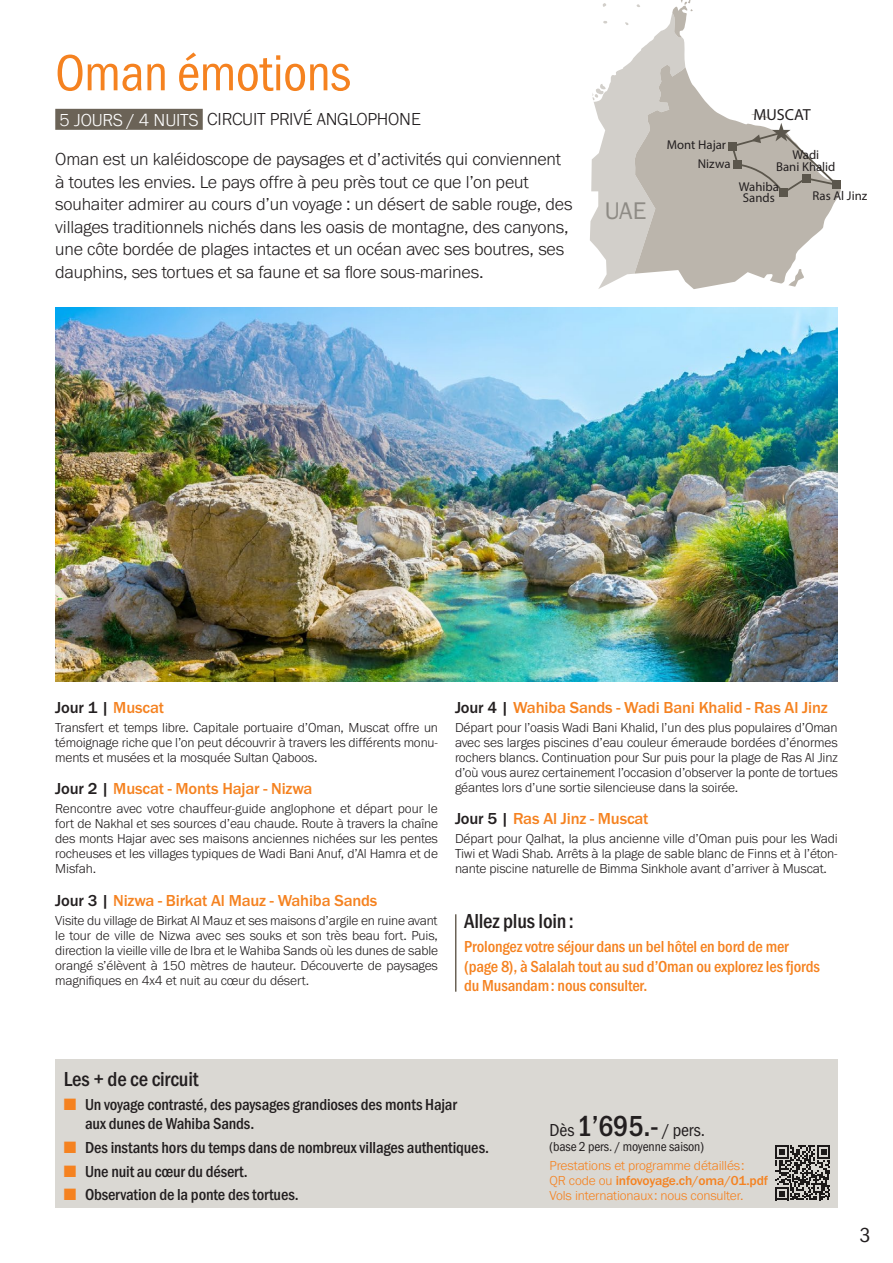
<style>
.page{position:relative;width:893px;height:1263px;background:#fff}
.page>*{position:absolute;margin:0;border:0;box-sizing:border-box;transform-origin:0 0}
.Titre_circuit{font:52.5px "Franklin Gothic URW Con Boo";letter-spacing:-.01em;color:#f58220}
.t1{font:24.9px "Franklin Gothic URW Boo";color:#8e8b85}
.Texte_Généraliste{font:500 21px "Franklin Gothic URW Cond";letter-spacing:-.01em;color:#231f20}
.t2{font:21px "Franklin Gothic URW Con Boo";color:#231f20}
.Chapo_2{font:300 18px/22.5px "Franklin Gothic URW";letter-spacing:-.01em;color:#231f20}
.Duree_circuit{font:300 18px "Franklin Gothic URW";letter-spacing:-.01em;color:#231f20}
.Texte_Généraliste-2{font:18px "Franklin Gothic URW Con Boo";letter-spacing:-.01em;color:#231f20}
.Duree_circuit-2{font:300 18px "Franklin Gothic URW";letter-spacing:-.01em;color:#fff}
.t3{font:500 16.5px/19.5px "Franklin Gothic URW Cond";letter-spacing:-.01em;color:#231f20}
.Titre_de_jours{font:500 16.5px "Franklin Gothic URW";letter-spacing:-.01em;color:#f58220}
.Texte_Généraliste-3{font:500 16.5px/19.5px "Franklin Gothic URW Cond";letter-spacing:-.01em;color:#f58220}
.Titre_de_jours-2{font:500 16.5px "Franklin Gothic URW";letter-spacing:-.01em;color:#231f20}
.t4{font:16.05px "Franklin Gothic URW Cond";color:#231f20}
.Texte_Généraliste-4{font:300 13.5px/15px "Franklin Gothic URW";letter-spacing:-.01em;color:#231f20;text-align:justify}
.Texte_Généraliste-5{font:300 13.5px/15px "Franklin Gothic URW";letter-spacing:-.01em;color:#f58220}
.Texte_Généraliste-6{font:13.5px "Franklin Gothic URW Con Boo";letter-spacing:-.01em;color:#231f20}
.t5{font:12.75px/11.7px "Franklin Gothic URW Cond";color:#231f20;text-align:center}
.s1{color:#f58220}
.s2{color:#231f20}
.s3{font-family:"Franklin Gothic URW Cond";font-weight:500;font-size:30px}
.s4{font-weight:500}
</style>
<div class="page">
<hr style="left:455px;top:914px;width:1px;height:78px;background:#6b6357">
<div style="left:55px;top:1059px;width:783px;height:149px;background:#dad8d3"></div>
<img style="left:55px;top:307px;width:783px;height:374px">
<div style="left:55px;top:109px;width:148px;height:21px;background:#6b6357"></div>
<div style="left:832px;top:181px;width:9px;height:8px;background:#5b564c"></div>
<svg style="left:590px;top:0;width:250px;height:289px"></svg>
<svg style="left:775px;top:1145px;width:55px;height:55px"></svg>
<p class="Titre_circuit" style="left:55px;top:41px;width:297px">Oman émotions</p>
<p class="Duree_circuit-2" style="left:60px;top:108px;width:140px">5 JOURS / 4 NUITS</p>
<p class="Duree_circuit" style="left:207px;top:108px;width:215px">CIRCUIT PRIVÉ ANGLOPHONE</p>
<p class="Chapo_2" style="left:55px;top:147px;width:519px">Oman est un kaléidoscope de paysages et d’activités qui conviennent à toutes les envies. Le pays offre à peu près tout ce que l’on peut souhaiter admirer au cours d’un voyage : un désert de sable rouge, des villages traditionnels nichés dans les oasis de montagne, des canyons, une côte bordée de plages intactes et un océan avec ses boutres, ses dauphins, ses tortues et sa faune et sa flore sous-marines.</p>
<p class="t1" style="left:605px;top:196px;width:43px">UAE</p>
<p class="t5" style="left:667px;top:139px;width:61px">Mont Hajar</p>
<p class="t5" style="left:698px;top:157px;width:34px">Nizwa</p>
<p class="t4" style="left:754px;top:104px;width:59px">MUSCAT</p>
<p class="t5" style="left:776px;top:149px;width:61px">Wadi<br>Bani Khalid</p>
<p class="t5" style="left:812px;top:190px;width:56px">Ras Al Jinz</p>
<p class="t5" style="left:739px;top:180px;width:42px">Wahiba<br>Sands</p>
<p class="Titre_de_jours-2" style="left:55px;top:697px;width:110px">Jour 1 | <span class="s1">Muscat</span></p>
<p class="Texte_Généraliste-4" style="left:55px;top:720px;width:384px">Transfert et temps libre. Capitale portuaire d’Oman, Muscat offre un témoignage riche que l’on peut découvrir à travers les différents monu&shy;ments et musées et la mosquée Sultan Qaboos.</p>
<p class="Titre_de_jours" style="left:55px;top:778px;width:259px"><span class="s2">Jour 2 |</span> Muscat - Monts Hajar - Nizwa</p>
<p class="Texte_Généraliste-4" style="left:55px;top:801px;width:384px">Rencontre avec votre chauffeur-guide anglophone et départ pour le fort de Nakhal et ses sources d’eau chaude. Route à travers la chaîne des monts Hajar avec ses maisons anciennes nichées sur les pentes rocheuses et les villages typiques de Wadi Bani Anuf, d’Al Hamra et de Misfah.</p>
<p class="Titre_de_jours" style="left:55px;top:890px;width:324px"><span class="s2">Jour 3 |</span> Nizwa - Birkat Al Mauz - Wahiba Sands</p>
<p class="Texte_Généraliste-4" style="left:55px;top:913px;width:384px">Visite du village de Birkat Al Mauz et ses maisons d’argile en ruine avant le tour de ville de Nizwa avec ses souks et son très beau fort. Puis, direction la vieille ville de Ibra et le Wahiba Sands où les dunes de sable orangé s’élèvent à 150 mètres de hauteur. Découverte de paysages magnifiques en 4x4 et nuit au cœur du désert.</p>
<p class="Titre_de_jours" style="left:455px;top:697px;width:374px"><span class="s2">Jour 4 |</span> Wahiba Sands - Wadi Bani Khalid - Ras Al Jinz</p>
<p class="Texte_Généraliste-4" style="left:455px;top:720px;width:384px">Départ pour l’oasis Wadi Bani Khalid, l’un des plus populaires d’Oman avec ses larges piscines d’eau couleur émeraude bordées d’énormes rochers blancs. Continuation pour Sur puis pour la plage de Ras Al Jinz d’où vous aurez certainement l’occasion d’observer la ponte de tortues géantes lors d’une sortie silencieuse dans la soirée.</p>
<p class="Titre_de_jours" style="left:455px;top:808px;width:195px"><span class="s2">Jour 5 |</span> Ras Al Jinz - Muscat</p>
<p class="Texte_Généraliste-4" style="left:455px;top:831px;width:384px">Départ pour Qalhat, la plus ancienne ville d’Oman puis pour les Wadi Tiwi et Wadi Shab. Arrêts à la plage de sable blanc de Finns et à l’éton&shy;nante piscine naturelle de Bimma Sinkhole avant d’arriver à Muscat.</p>
<p class="Texte_Généraliste" style="left:464px;top:906px;width:111px">Allez plus loin:</p>
<p class="Texte_Généraliste-3" style="left:464px;top:936px;width:357px">Prolongez votre séjour dans un bel hôtel en bord de mer (page 8), à Salalah tout au sud d’Oman ou explorez les fjords du Musandam: nous consulter.</p>
<p class="Texte_Généraliste" style="left:64px;top:1064px;width:136px">Les + de ce circuit</p>
<p class="t3" style="left:85px;top:1093px;width:373px;text-indent:-21px"><span class="s1">■</span> Un voyage contrasté, des paysages grandioses des monts Hajar aux dunes de Wahiba Sands.</p>
<p class="t3" style="left:64px;top:1136px;width:427px"><span class="s1">■</span> Des instants hors du temps dans de nombreux villages authentiques.</p>
<p class="t3" style="left:64px;top:1160px;width:185px"><span class="s1">■</span> Une nuit au cœur du désert.</p>
<p class="t3" style="left:64px;top:1184px;width:236px"><span class="s1">■</span> Observation de la ponte des tortues.</p>
<p class="Texte_Généraliste-2" style="left:550px;top:1119px;width:157px">Dès<span class="s3">1’695.-</span> / pers.</p>
<p class="Texte_Généraliste-6" style="left:550px;top:1138px;width:156px">(base 2 pers. / moyenne saison)</p>
<p class="Texte_Généraliste-5" style="left:550px;top:1158px;width:220px">Prestations et programme détaillés:<br>QR code ou <span class="s4">infovoyage.ch/oma/01.pdf</span></p>
<p class="Texte_Généraliste-5" style="left:550px;top:1188px;width:195px">Vols internationaux: nous consulter.</p>
<h3 class="t2" style="left:860px;top:1222px;width:12px">3</h3>
</div>
